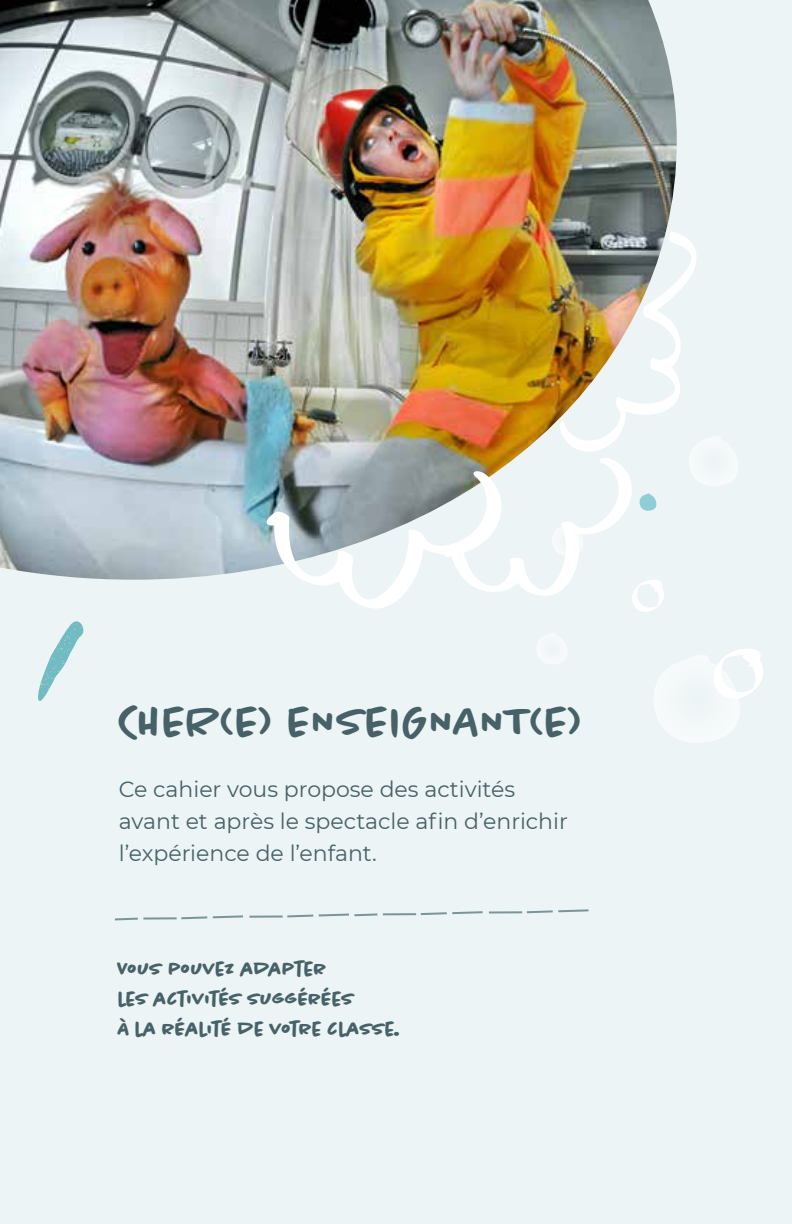
<style>
.page{position:relative;width:792px;height:1224px;background:#ecf4f5}
.page>*{position:absolute;margin:0;border:0;box-sizing:border-box;transform-origin:0 0}
.t1{font:500 46px "Chantal";color:#466167}
.t2{font:22px/32px "Montserrat";color:#466167}
.t3{font:700 20px/30px "Chantal";letter-spacing:-.01em;color:#466167}
.s1{font-size:69px}
</style>
<div class="page">
<svg style="left:38px;top:621px;width:46px;height:80px"></svg>
<img style="left:0;top:0;width:677px;height:580px">
<svg style="left:115px;top:918px;width:23px;height:2px"></svg>
<hr style="left:143px;top:917px;width:34px;height:3px;background:#7a9498">
<svg style="left:181px;top:916px;width:26px;height:3px"></svg>
<svg style="left:213px;top:915px;width:30px;height:3px"></svg>
<hr style="left:249px;top:916px;width:34px;height:2px;background:#7a9498">
<svg style="left:287px;top:915px;width:26px;height:2px"></svg>
<svg style="left:319px;top:913px;width:58px;height:3px"></svg>
<hr style="left:383px;top:913px;width:33px;height:2px;background:#7a9498">
<svg style="left:421px;top:911px;width:62px;height:4px"></svg>
<hr style="left:489px;top:911px;width:33px;height:3px;background:#7a9498">
<svg style="left:527px;top:909px;width:62px;height:4px"></svg>
<svg style="left:537px;top:633px;width:30px;height:31px"></svg>
<img style="left:254px;top:230px;width:484px;height:382px">
<svg style="left:654px;top:649px;width:109px;height:93px"></svg>
<h1 class="t1" style="left:119px;top:693px;width:466px">CHER(E) ENSE<span class="s1">i</span>GNANT(E)</h1>
<p class="t2" style="left:119px;top:772px;width:451px">Ce cahier vous propose des activités avant et après le spectacle afin d’enrichir l’expérience de l’enfant.</p>
<p class="t3" style="left:118px;top:954px;width:283px">Vous pouvez adapter<br>les activités suggérées<br>à la réalité de votre classe.</p>
</div>
